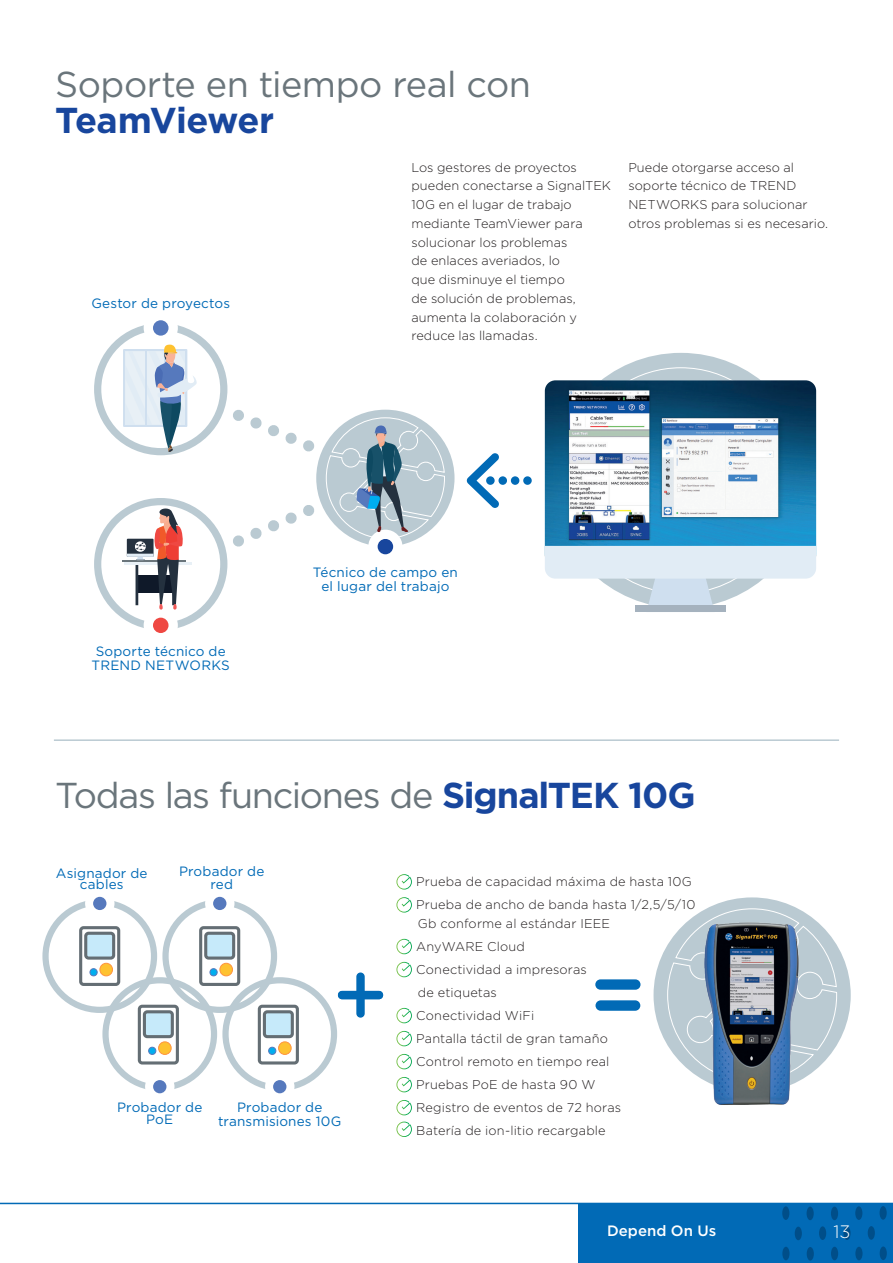
<style>
.page{position:relative;width:893px;height:1263px;background:#fff}
.page>*{position:absolute;margin:0;border:0;box-sizing:border-box;transform-origin:0 0}
.Title_16pt{font:36px/36px "Gotham";letter-spacing:-.03em;color:#6a757b}
.t1{font:300 18px "Gotham";color:#fff}
.t2{font:500 15px "Gotham";color:#fff}
.t3{font:13.5px/13.5px "Gotham";letter-spacing:.015em;color:#016ab6;text-align:center}
.Body{font:300 12.75px/18.8px "Gotham";letter-spacing:.005em;color:#231f20}
.s1{font-weight:700;color:#18469d}
.s2{color:#016ab6}
</style>
<div class="page">
<div style="left:94px;top:498px;width:133px;height:132px;border:7px solid #bacad2;border-radius:50%"></div>
<hr style="left:122px;top:560px;width:64px;height:2px;background:#6a757b">
<hr style="left:124px;top:562px;width:68px;height:3px;background:#e8f0f6">
<svg style="left:127px;top:507px;width:57px;height:126px"></svg>
<div style="left:94px;top:323px;width:133px;height:132px;border:7px solid #bacad2;border-radius:50%"></div>
<div style="left:123px;top:349px;width:64px;height:78px;background:#cfdfef"></div>
<svg style="left:125px;top:320px;width:73px;height:132px"></svg>
<svg style="left:233px;top:410px;width:82px;height:42px"></svg>
<svg style="left:233px;top:505px;width:82px;height:42px"></svg>
<div style="left:316px;top:410px;width:139px;height:137px;background:#bacad2;border-radius:50%"></div>
<svg style="left:326px;top:417px;width:119px;height:138px"></svg>
<svg style="left:467px;top:453px;width:32px;height:55px"></svg>
<div style="left:523px;top:476px;width:9px;height:9px;background:#016ab6;border-radius:50%"></div>
<div style="left:511px;top:476px;width:8px;height:9px;background:#016ab6;border-radius:50%"></div>
<div style="left:498px;top:476px;width:9px;height:9px;background:#016ab6;border-radius:50%"></div>
<div style="left:486px;top:476px;width:9px;height:9px;background:#016ab6;border-radius:50%"></div>
<div style="left:653px;top:897px;width:198px;height:196px;background:#bacad2;border-radius:50%"></div>
<svg style="left:667px;top:908px;width:170px;height:172px"></svg>
<div style="left:102px;top:977px;width:115px;height:114px;border:6px solid #bacad2;border-radius:50%"></div>
<svg style="left:145px;top:1080px;width:29px;height:14px"></svg>
<div style="left:138px;top:1005px;width:41px;height:59px;border:3px solid #646e74;border-radius:3px"></div>
<div style="left:144px;top:1012px;width:28px;height:25px;background:#c6eafa;border-radius:3px"></div>
<div style="left:143px;top:1010px;width:31px;height:28px;border:3px solid #646e74;border-radius:3px"></div>
<div style="left:159px;top:1042px;width:12px;height:12px;background:#fec231;border-radius:50%"></div>
<div style="left:158px;top:1041px;width:14px;height:14px;border:1px solid #ff9640;border-radius:50%"></div>
<div style="left:149px;top:1047px;width:7px;height:7px;background:#00aeef;border-radius:50%"></div>
<div style="left:148px;top:1047px;width:8px;height:8px;border:1px solid #5679bd;border-radius:50%"></div>
<div style="left:222px;top:977px;width:115px;height:114px;border:6px solid #bacad2;border-radius:50%"></div>
<svg style="left:265px;top:1080px;width:29px;height:14px"></svg>
<div style="left:258px;top:1005px;width:41px;height:59px;border:3px solid #646e74;border-radius:3px"></div>
<div style="left:264px;top:1012px;width:28px;height:25px;background:#c6eafa;border-radius:3px"></div>
<div style="left:263px;top:1010px;width:31px;height:28px;border:3px solid #646e74;border-radius:3px"></div>
<div style="left:279px;top:1042px;width:12px;height:12px;background:#fec231;border-radius:50%"></div>
<div style="left:278px;top:1041px;width:14px;height:14px;border:1px solid #ff9640;border-radius:50%"></div>
<div style="left:269px;top:1047px;width:7px;height:7px;background:#00aeef;border-radius:50%"></div>
<div style="left:268px;top:1047px;width:8px;height:8px;border:1px solid #5679bd;border-radius:50%"></div>
<div style="left:42px;top:899px;width:115px;height:114px;border:6px solid #bacad2;border-radius:50%"></div>
<svg style="left:85px;top:896px;width:29px;height:14px"></svg>
<div style="left:79px;top:926px;width:41px;height:60px;border:3px solid #646e74;border-radius:3px"></div>
<div style="left:86px;top:933px;width:28px;height:25px;background:#c6eafa;border-radius:3px"></div>
<div style="left:84px;top:932px;width:31px;height:28px;border:3px solid #646e74;border-radius:3px"></div>
<div style="left:100px;top:963px;width:12px;height:13px;background:#fec231;border-radius:50%"></div>
<div style="left:99px;top:963px;width:14px;height:13px;border:1px solid #ff9640;border-radius:50%"></div>
<div style="left:90px;top:969px;width:7px;height:7px;background:#00aeef;border-radius:50%"></div>
<div style="left:89px;top:968px;width:9px;height:8px;border:1px solid #5679bd;border-radius:50%"></div>
<div style="left:162px;top:899px;width:115px;height:114px;border:6px solid #bacad2;border-radius:50%"></div>
<svg style="left:205px;top:896px;width:29px;height:14px"></svg>
<div style="left:199px;top:926px;width:41px;height:60px;border:3px solid #646e74;border-radius:3px"></div>
<div style="left:206px;top:933px;width:28px;height:25px;background:#c6eafa;border-radius:3px"></div>
<div style="left:204px;top:932px;width:31px;height:28px;border:3px solid #646e74;border-radius:3px"></div>
<div style="left:220px;top:963px;width:12px;height:13px;background:#fec231;border-radius:50%"></div>
<div style="left:219px;top:963px;width:14px;height:13px;border:1px solid #ff9640;border-radius:50%"></div>
<div style="left:210px;top:969px;width:7px;height:7px;background:#00aeef;border-radius:50%"></div>
<div style="left:209px;top:968px;width:9px;height:8px;border:1px solid #5679bd;border-radius:50%"></div>
<div style="left:338px;top:991px;width:45px;height:8px;background:#016ab6;border-radius:4px"></div>
<div style="left:356px;top:972px;width:9px;height:46px;background:#016ab6;border-radius:4px"></div>
<div style="left:595px;top:1000px;width:45px;height:11px;background:#016ab6;border-radius:5px"></div>
<div style="left:595px;top:979px;width:45px;height:11px;background:#016ab6;border-radius:5px"></div>
<svg style="left:396px;top:1077px;width:16px;height:16px"></svg>
<svg style="left:396px;top:1054px;width:16px;height:16px"></svg>
<svg style="left:396px;top:1030px;width:16px;height:17px"></svg>
<svg style="left:396px;top:1007px;width:16px;height:17px"></svg>
<svg style="left:396px;top:1100px;width:16px;height:37px"></svg>
<svg style="left:396px;top:961px;width:16px;height:17px"></svg>
<svg style="left:396px;top:897px;width:16px;height:16px"></svg>
<svg style="left:396px;top:938px;width:16px;height:17px"></svg>
<svg style="left:396px;top:874px;width:16px;height:16px"></svg>
<hr style="left:54px;top:739px;width:785px;height:2px;background:#bacad2">
<img style="left:704px;top:920px;width:96px;height:185px">
<svg style="left:602px;top:367px;width:158px;height:13px"></svg>
<img style="left:545px;top:380px;width:271px;height:164px">
<svg style="left:545px;top:544px;width:271px;height:68px"></svg>
<div style="left:578px;top:1203px;width:315px;height:60px;background:#016ab6"></div>
<div style="left:782px;top:1247px;width:7px;height:13px;background:#004e89;border-radius:50%"></div>
<div style="left:782px;top:1206px;width:7px;height:14px;background:#004e89;border-radius:50%"></div>
<div style="left:795px;top:1226px;width:7px;height:14px;background:#004e89;border-radius:50%"></div>
<div style="left:807px;top:1247px;width:7px;height:13px;background:#004e89;border-radius:50%"></div>
<div style="left:819px;top:1226px;width:7px;height:14px;background:#004e89;border-radius:50%"></div>
<div style="left:831px;top:1247px;width:7px;height:13px;background:#004e89;border-radius:50%"></div>
<div style="left:843px;top:1226px;width:8px;height:14px;background:#004e89;border-radius:50%"></div>
<div style="left:855px;top:1247px;width:7px;height:13px;background:#004e89;border-radius:50%"></div>
<div style="left:807px;top:1206px;width:7px;height:14px;background:#004e89;border-radius:50%"></div>
<div style="left:831px;top:1206px;width:7px;height:14px;background:#004e89;border-radius:50%"></div>
<div style="left:855px;top:1206px;width:7px;height:14px;background:#004e89;border-radius:50%"></div>
<div style="left:868px;top:1226px;width:7px;height:14px;background:#004e89;border-radius:50%"></div>
<div style="left:880px;top:1246px;width:7px;height:14px;background:#004e89;border-radius:50%"></div>
<div style="left:879px;top:1206px;width:8px;height:14px;background:#004e89;border-radius:50%"></div>
<hr style="left:0;top:1203px;width:893px;height:1px;background:#016ab6">
<p class="Title_16pt" style="left:55px;top:65px;width:477px">Soporte en tiempo real con<br><span class="s1">TeamViewer</span></p>
<p class="t3" style="left:91px;top:296px;width:140px">Gestor de proyectos</p>
<p class="Body" style="left:411px;top:157px;width:201px">Los gestores de proyectos pueden conectarse a SignalTEK<br>10G en el lugar de trabajo mediante TeamViewer para solucionar los problemas<br>de enlaces averiados, lo<br>que disminuye el tiempo<br>de solución de problemas, aumenta la colaboración y reduce las llamadas.</p>
<p class="Body" style="left:628px;top:157px;width:201px">Puede otorgarse acceso al soporte técnico de TREND<br>NETWORKS para solucionar otros problemas si es necesario.</p>
<p class="t3" style="left:92px;top:644px;width:140px">Soporte técnico de<br>TREND NETWORKS</p>
<p class="t3" style="left:313px;top:565px;width:147px">Técnico de campo en</p>
<p class="t3" style="left:321px;top:579px;width:129px">el lugar del trabajo</p>
<h1 class="Title_16pt" style="left:55px;top:776px;width:642px">Todas las funciones de <span class="s1">SignalTEK 10G</span></h1>
<p class="t3" style="left:56px;top:867px;width:93px;line-height:11.6px">Asignador de cables</p>
<p class="t3" style="left:179px;top:864px;width:87px">Probador de red</p>
<p class="Body" style="left:406px;top:872px;width:287px"><span class="s2">•</span> Prueba de capacidad máxima de hasta 10G</p>
<p class="Body" style="left:418px;top:895px;width:279px;text-indent:-11px"><span class="s2">•</span> Prueba de ancho de banda hasta 1/2,5/5/10<br>Gb conforme al estándar IEEE</p>
<p class="Body" style="left:406px;top:937px;width:120px"><span class="s2">•</span> AnyWARE Cloud</p>
<p class="Body" style="left:406px;top:960px;width:182px"><span class="s2">•</span> Conectividad a impresoras</p>
<p class="Body" style="left:418px;top:983px;width:81px">de etiquetas</p>
<p class="Body" style="left:406px;top:1006px;width:129px"><span class="s2">•</span> Conectividad WiFi</p>
<p class="Body" style="left:406px;top:1029px;width:203px"><span class="s2">•</span> Pantalla táctil de gran tamaño</p>
<p class="Body" style="left:406px;top:1052px;width:204px"><span class="s2">•</span> Control remoto en tiempo real</p>
<p class="Body" style="left:406px;top:1075px;width:191px"><span class="s2">•</span> Pruebas PoE de hasta 90 W</p>
<p class="Body" style="left:406px;top:1098px;width:216px"><span class="s2">•</span> Registro de eventos de 72 horas</p>
<p class="Body" style="left:406px;top:1121px;width:201px"><span class="s2">•</span> Batería de ion-litio recargable</p>
<p class="t3" style="left:117px;top:1101px;width:87px;line-height:11.6px">Probador de<br>PoE</p>
<p class="t3" style="left:218px;top:1100px;width:125px">Probador de transmisiones 10G</p>
<p class="t2" style="left:607px;top:1220px;width:111px">Depend On Us</p>
<h2 class="t1" style="left:833px;top:1220px;width:19px">13</h2>
</div>
